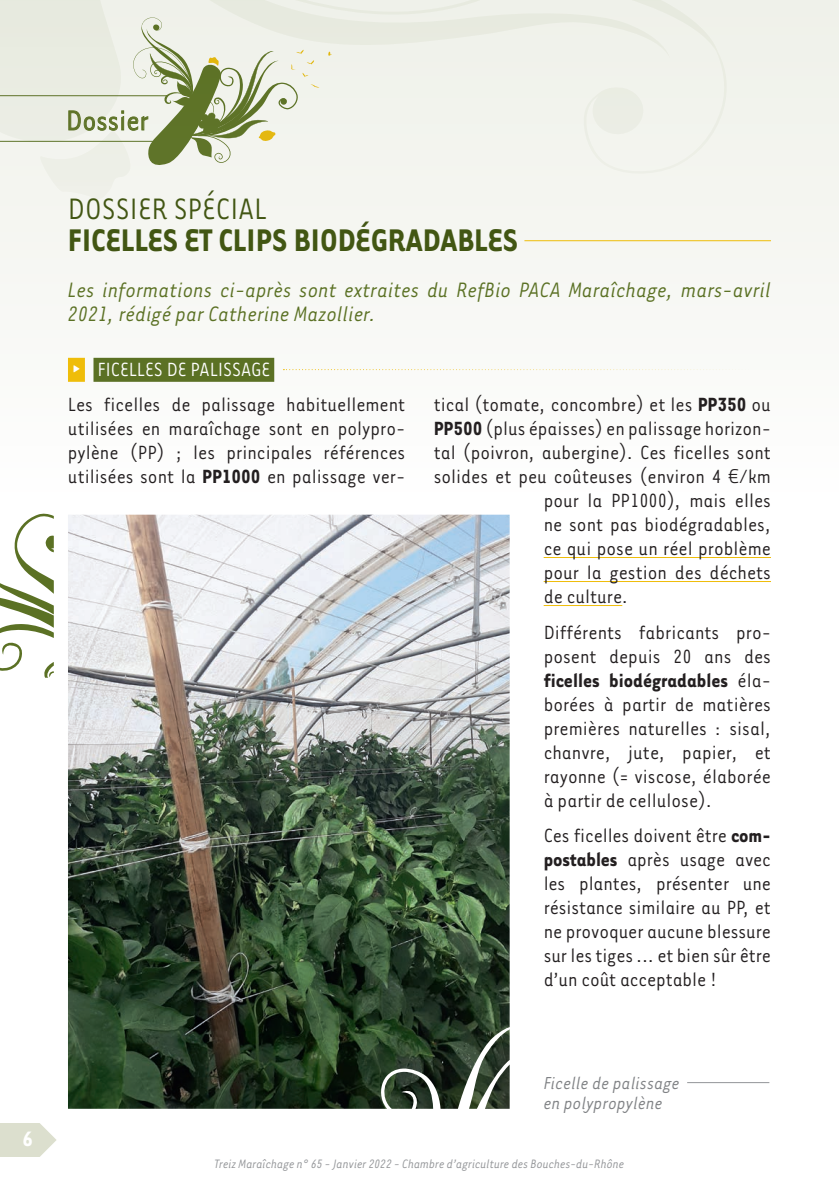
<style>
.page{position:relative;width:839px;height:1191px;background:#fff}
.page>*{position:absolute;margin:0;border:0;box-sizing:border-box;transform-origin:0 0}
.t1{font:700 36px "Tarzana Narrow";color:#425613}
.t2{font:34px "Tarzana Narrow";color:#425613}
.t3{font:31.8px "Tarzana Narrow";color:#5b7124}
.t4{font:italic 24px/24px "Tarzana Narrow";color:#5b7124}
.t5{font:700 24px "Tarzana Narrow";color:#fff}
.t6{font:22px/24px "Tarzana Narrow";color:#231f20;text-align:justify}
.t7{font:italic 20px/20px "Tarzana Narrow";color:#808285}
.t8{font:italic 14px "Tarzana Narrow";letter-spacing:-.01em;color:#939598}
.s1{font-family:"Geogrotesque";font-weight:700;color:#fff}
.s2{color:#fff}
.s3{font-weight:700}
.s4{font-family:"Titillium";font-weight:300;font-size:20.8px}
</style>
<div class="page">
<svg style="left:0;top:1123px;width:56px;height:33px;background:#e0e3d4"></svg>
<hr style="left:687px;top:1082px;width:82px;height:1px;background:#939598">
<div style="left:0;top:0;width:839px;height:493px;background:#f7f8f4"></div>
<div style="left:68px;top:358px;width:17px;height:24px;background:#efbd0a"></div>
<div style="left:93px;top:358px;width:181px;height:24px;background:#5b7124"></div>
<svg style="left:283px;top:369px;width:437px;height:1px"></svg>
<hr style="left:544px;top:557px;width:227px;height:1px;background:#efbd0a">
<hr style="left:544px;top:581px;width:227px;height:1px;background:#efbd0a">
<hr style="left:544px;top:605px;width:78px;height:1px;background:#efbd0a">
<hr style="left:524px;top:240px;width:247px;height:1px;background:#efbd0a">
<svg style="left:0;top:513px;width:54px;height:164px"></svg>
<img style="left:68px;top:514px;width:442px;height:594px">
<svg style="left:0;top:0;width:500px;height:165px"></svg>
<p class="t5" style="left:22px;top:1123px;width:12px">6</p>
<h3 class="t3" style="left:66px;top:101px;width:84px">Dossier</h3>
<h2 class="t2" style="left:68px;top:188px;width:200px">DOSSIER SPÉCIAL</h2>
<h1 class="t1" style="left:68px;top:218px;width:451px">FICELLES ET CLIPS BIODÉGRADABLES</h1>
<p class="t4" style="left:68px;top:276px;width:704px">Les informations ci-après sont extraites du RefBio PACA Maraîchage, mars-avril<br>2021, rédigé par Catherine Mazollier.</p>
<p class="t6" style="left:68px;top:350px;width:339px;line-height:35.4px"><span class="s1">∂</span> <span class="s2">FICELLES DE PALISSAGE<br></span>Les ficelles de palissage habituellement</p>
<p class="t6" style="left:68px;top:415px;width:339px">utilisées en maraîchage sont en polypro&shy;pylène (PP) ; les principales références utilisées sont la <span class="s3">PP1000</span> en palissage ver-</p>
<p class="t6" style="left:434px;top:391px;width:339px">tical (tomate, concombre) et les <span class="s3">PP350</span> ou</p>
<p class="t6" style="left:434px;top:415px;width:339px"><span class="s3">PP500</span> (plus épaisses) en palissage horizon-</p>
<p class="t6" style="left:434px;top:439px;width:339px">tal (poivron, aubergine). Ces ficelles sont</p>
<p class="t6" style="left:434px;top:463px;width:339px">solides et peu coûteuses (environ 4 <span class="s4">€</span>/km</p>
<p class="t6" style="left:544px;top:487px;width:229px">pour la PP1000), mais elles</p>
<p class="t6" style="left:544px;top:511px;width:229px">ne sont pas biodégradables,</p>
<p class="t6" style="left:544px;top:535px;width:229px">ce qui pose un réel problème</p>
<p class="t6" style="left:544px;top:559px;width:229px">pour la gestion des déchets</p>
<p class="t6" style="left:544px;top:583px;width:86px">de culture.</p>
<p class="t6" style="left:544px;top:619px;width:229px">Différents fabricants pro&shy;posent depuis 20 ans des <span class="s3">ficelles biodégradables</span> éla&shy;borées à partir de matières premières naturelles : sisal, chanvre, jute, papier, et rayonne (= viscose, élaborée à partir de cellulose).</p>
<p class="t6" style="left:544px;top:822px;width:229px">Ces ficelles doivent être <span class="s3">com&shy;postables</span> après usage avec les plantes, présenter une résistance similaire au PP, et ne provoquer aucune blessure sur les tiges ... et bien sûr être d’un coût acceptable !</p>
<p class="t7" style="left:544px;top:1071px;width:138px">Ficelle de palissage en polypropylène</p>
<p class="t8" style="left:215px;top:1155px;width:411px">Treiz Maraîchage n° 65 - Janvier 2022 - Chambre d’agriculture des Bouches-du-Rhône</p>
</div>
